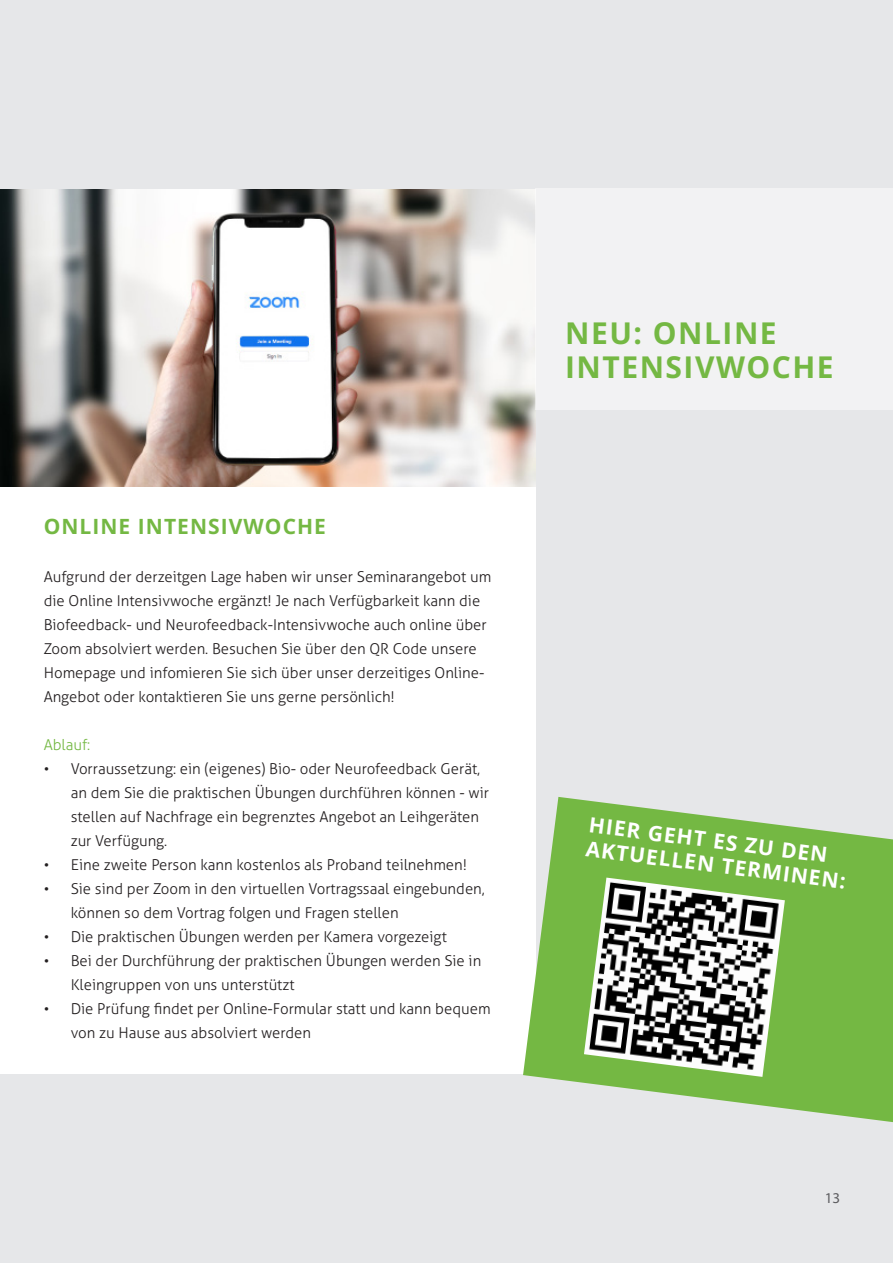
<style>
.page{position:relative;width:893px;height:1263px;background:#e6e7e9}
.page>*{position:absolute;margin:0;border:0;box-sizing:border-box;transform-origin:0 0}
.t1{font:700 30px "Open Sans";letter-spacing:.05em;color:#74b843}
.t2{font:700 21px "Open Sans";color:#fff}
.t3{font:700 21px "Open Sans";letter-spacing:.05em;color:#74b843}
.t4{font:300 15px/24px "Aller";color:#231f20}
.t5{font:300 15px "Aller";color:#74b843}
.t6{font:15px "Myriad Pro";color:#5c5c5f}
</style>
<div class="page">
<div style="left:0;top:189px;width:536px;height:885px;background:#fff"></div>
<img style="left:0;top:189px;width:536px;height:297px">
<div style="left:536px;top:188px;width:357px;height:221px;background:#f2f2f3"></div>
<svg style="left:523px;top:797px;width:370px;height:325px;fill:#74b843"></svg>
<img style="left:584px;top:877px;width:201px;height:200px">
<p class="t3" style="left:44px;top:512px;width:284px">ONLINE INTENSIVWOCHE</p>
<p class="t4" style="left:44px;top:564px;width:449px">Aufgrund der derzeitgen Lage haben wir unser Seminarangebot um die Online Intensivwoche ergänzt! Je nach Verfügbarkeit kann die Biofeedback- und Neurofeedback-Intensivwoche auch online über Zoom absolviert werden. Besuchen Sie über den QR Code unsere Homepage und infomieren Sie sich über unser derzeitiges Online-Angebot oder kontaktieren Sie uns gerne persönlich!</p>
<p class="t5" style="left:44px;top:735px;width:48px">Ablauf:</p>
<p class="t4" style="left:71px;top:756px;width:420px;text-indent:-27px">• Vorraussetzung: ein (eigenes) Bio- oder Neurofeedback Gerät, an dem Sie die praktischen Übungen durchführen können - wir stellen auf Nachfrage ein begrenztes Angebot an Leihgeräten zur Verfügung.</p>
<p class="t4" style="left:44px;top:852px;width:425px">• Eine zweite Person kann kostenlos als Proband teilnehmen!</p>
<p class="t4" style="left:71px;top:876px;width:416px;text-indent:-27px">• Sie sind per Zoom in den virtuellen Vortragssaal eingebunden, können so dem Vortrag folgen und Fragen stellen</p>
<p class="t4" style="left:44px;top:924px;width:405px">• Die praktischen Übungen werden per Kamera vorgezeigt</p>
<p class="t4" style="left:71px;top:948px;width:412px;text-indent:-27px">• Bei der Durchführung der praktischen Übungen werden Sie in<br>Kleingruppen von uns unterstützt</p>
<p class="t4" style="left:71px;top:996px;width:421px;text-indent:-27px">• Die Prüfung findet per Online-Formular statt und kann bequem von zu Hause aus absolviert werden</p>
<p class="t1" style="left:565px;top:312px;width:213px">NEU: ONLINE</p>
<p class="t1" style="left:565px;top:347px;width:270px">INTENSIVWOCHE</p>
<p class="t2" style="left:591px;top:811px;width:242px;rotate:7deg">HIER GEHT ES ZU DEN</p>
<p class="t2" style="left:588px;top:834px;width:263px;rotate:7deg">AKTUELLEN TERMINEN:</p>
<p class="t6" style="left:825px;top:1189px;width:17px">13</p>
</div>
